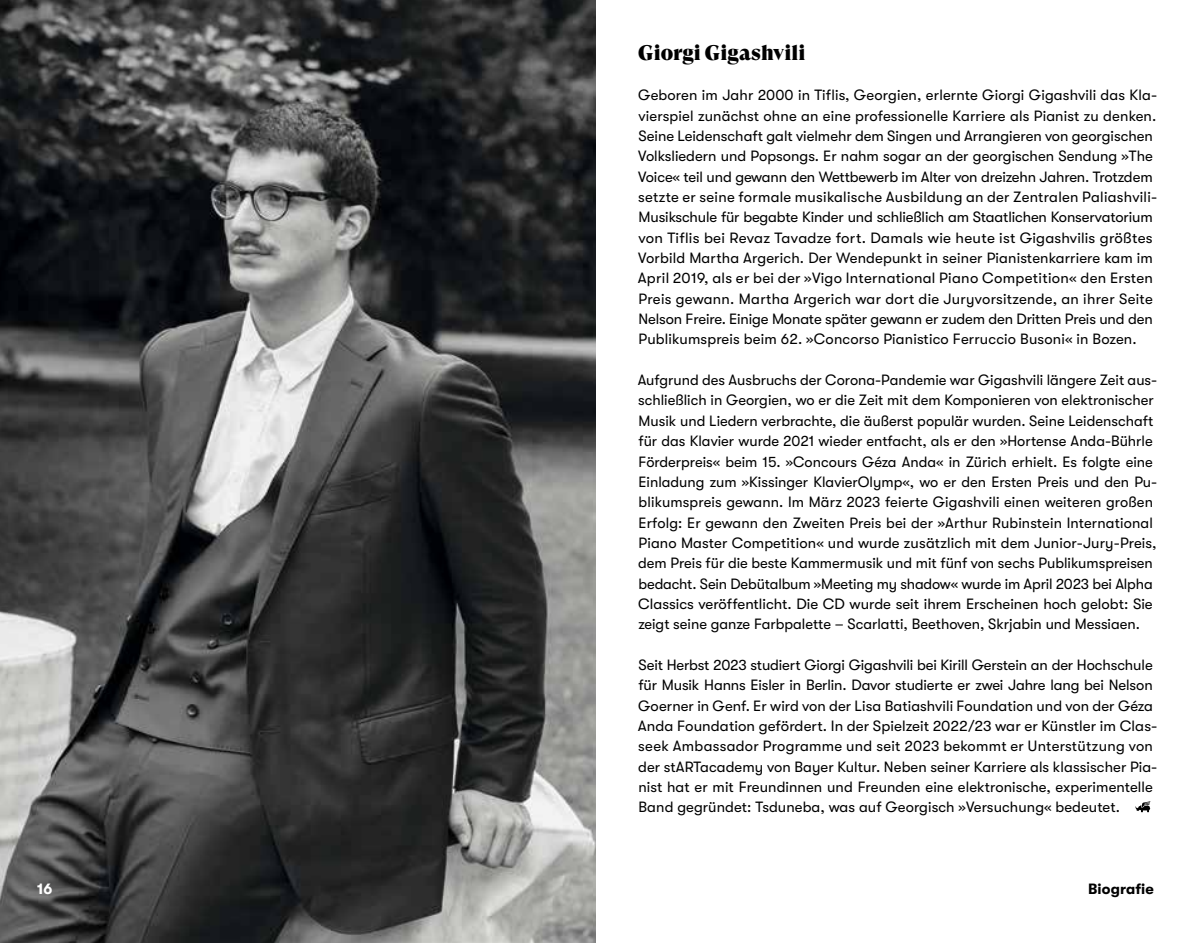
<style>
.page{position:relative;width:1191px;height:943px;background:#fff}
.page>*{position:absolute;margin:0;border:0;box-sizing:border-box;transform-origin:0 0}
.t1{font:21px "GT Super Display Super";letter-spacing:.005em;color:#000}
.t2{font:14.88px/20.3px "GT Walsheim";color:#000}
.t3{font:700 14.88px "GT Walsheim";letter-spacing:.005em;color:#000}
.t4{font:700 14.88px "GT Walsheim";color:#fff}
</style>
<div class="page">
<img style="left:0;top:0;width:595px;height:943px">
<svg style="left:1135px;top:801px;width:15px;height:11px"></svg>
<p class="t4" style="left:37px;top:880px;width:17px">16</p>
<h1 class="t1" style="left:638px;top:41px;width:169px">Giorgi Gigashvili</h1>
<p class="t2" style="left:638px;top:85px;width:521px">Geboren im Jahr 2000 in Tiflis, Georgien, erlernte Giorgi Gigashvili das Kla&shy;vierspiel zunächst ohne an eine professionelle Karriere als Pianist zu denken.<br>Seine Leidenschaft galt vielmehr dem Singen und Arrangieren von georgischen Volksliedern und Popsongs. Er nahm sogar an der georgischen Sendung »The Voice« teil und gewann den Wettbewerb im Alter von dreizehn Jahren. Trotzdem setzte er seine formale musikalische Ausbildung an der Zentralen Paliashvili-Musikschule für begabte Kinder und schließlich am Staatlichen Konservatorium von Tiflis bei Revaz Tavadze fort. Damals wie heute ist Gigashvilis größtes Vorbild Martha Argerich. Der Wendepunkt in seiner Pianistenkarriere kam im April 2019, als er bei der »Vigo International Piano Competition« den Ersten Preis gewann. Martha Argerich war dort die Juryvorsitzende, an ihrer Seite Nelson Freire. Einige Monate später gewann er zudem den Dritten Preis und den Publikumspreis beim 62. »Concorso Pianistico Ferruccio Busoni« in Bozen.</p>
<p class="t2" style="left:638px;top:370px;width:521px">Aufgrund des Ausbruchs der Corona-Pandemie war Gigashvili längere Zeit aus&shy;schließlich in Georgien, wo er die Zeit mit dem Komponieren von elektronischer Musik und Liedern verbrachte, die äußerst populär wurden. Seine Leidenschaft für das Klavier wurde 2021 wieder entfacht, als er den »Hortense Anda-Bührle Förderpreis« beim 15. »Concours Géza Anda« in Zürich erhielt. Es folgte eine Einladung zum »Kissinger KlavierOlymp«, wo er den Ersten Preis und den Pu&shy;blikumspreis gewann. Im März 2023 feierte Gigashvili einen weiteren großen Erfolg: Er gewann den Zweiten Preis bei der »Arthur Rubinstein International Piano Master Competition« und wurde zusätzlich mit dem Junior-Jury-Preis, dem Preis für die beste Kammermusik und mit fünf von sechs Publikumspreisen bedacht. Sein Debütalbum »Meeting my shadow« wurde im April 2023 bei Alpha Classics veröffentlicht. Die CD wurde seit ihrem Erscheinen hoch gelobt: Sie zeigt seine ganze Farbpalette – Scarlatti, Beethoven, Skrjabin und Messiaen.</p>
<p class="t2" style="left:638px;top:655px;width:521px">Seit Herbst 2023 studiert Giorgi Gigashvili bei Kirill Gerstein an der Hochschule für Musik Hanns Eisler in Berlin. Davor studierte er zwei Jahre lang bei Nelson Goerner in Genf. Er wird von der Lisa Batiashvili Foundation und von der Géza Anda Foundation gefördert. In der Spielzeit 2022/23 war er Künstler im Clas&shy;seek Ambassador Programme und seit 2023 bekommt er Unterstützung von der stARTacademy von Bayer Kultur. Neben seiner Karriere als klassischer Pia&shy;nist hat er mit Freundinnen und Freunden eine elektronische, experimentelle Band gegründet: Tsduneba, was auf Georgisch »Versuchung« bedeutet.</p>
<p class="t3" style="left:1088px;top:880px;width:67px">Biografie</p>
</div>
